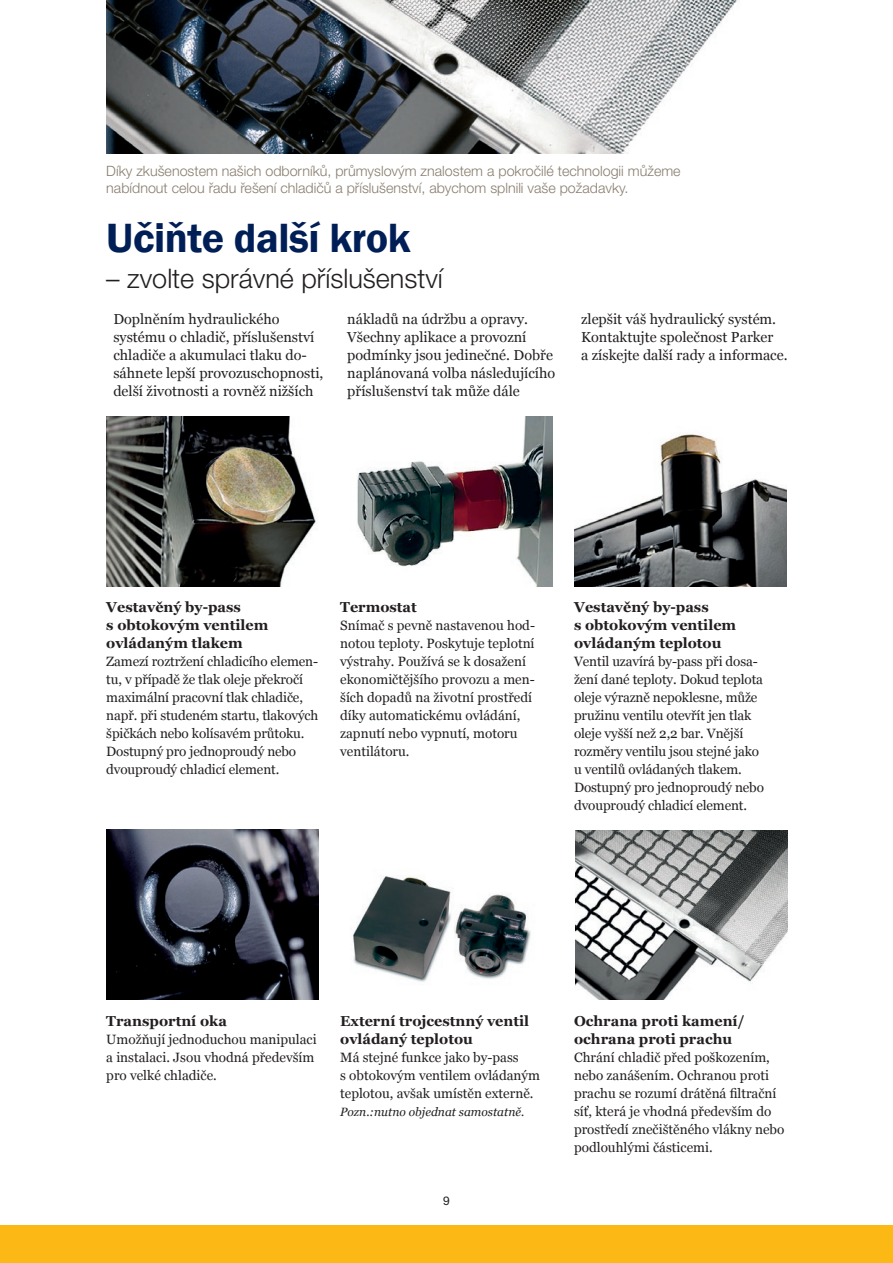
<style>
.page{position:relative;width:893px;height:1263px;background:#fff}
.page>*{position:absolute;margin:0;border:0;box-sizing:border-box;transform-origin:0 0}
.t1{font:600 42px "Franklin Gothic";letter-spacing:-.01em;color:#001f56}
.t2{font:300 27px "Helvetica Neue LT Pro";color:#231f20}
.t3{font:14.4px/18px "Georgia";color:#231f20}
.t4{font:700 14.4px/18px "Georgia";color:#231f20}
.t5{font:300 14.25px/17.1px "Helvetica Neue LT Pro";color:#887d6e}
.t6{font:13.5px/18px "Georgia";color:#231f20}
.t7{font:italic 12px "Georgia";color:#231f20}
.t8{font:12px "Helvetica Neue LT Pro";color:#231f20}
</style>
<div class="page">
<div style="left:0;top:1225px;width:893px;height:38px;background:#fcb814"></div>
<img style="left:106px;top:0;width:634px;height:154px">
<img style="left:107px;top:417px;width:209px;height:170px">
<img style="left:574px;top:434px;width:213px;height:153px">
<img style="left:357px;top:417px;width:195px;height:169px">
<img style="left:107px;top:829px;width:211px;height:170px">
<img style="left:576px;top:830px;width:211px;height:170px">
<img style="left:352px;top:876px;width:179px;height:106px">
<p class="t5" style="left:106px;top:162px;width:576px">Díky zkušenostem našich odborníků, průmyslovým znalostem a pokročilé technologii můžeme nabídnout celou řadu řešení chladičů a příslušenství, abychom splnili vaše požadavky.</p>
<h1 class="t1" style="left:106px;top:212px;width:306px">Učiňte další krok</h1>
<h2 class="t2" style="left:106px;top:262px;width:338px">– zvolte správné příslušenství</h2>
<p class="t3" style="left:113px;top:309px;width:212px">Doplněním hydraulického systému o chladič, příslušenství chladiče a akumulaci tlaku do&shy;sáhnete lepší provozuschopnosti, delší životnosti a rovněž nižších</p>
<p class="t3" style="left:347px;top:309px;width:210px">nákladů na údržbu a opravy.<br>Všechny aplikace a provozní podmínky jsou jedinečné. Dobře naplánovaná volba následujícího příslušenství tak může dále</p>
<p class="t3" style="left:581px;top:309px;width:208px">zlepšit váš hydraulický systém.<br>Kontaktujte společnost Parker<br>a získejte další rady a informace.</p>
<p class="t4" style="left:106px;top:598px;width:164px">Vestavěný by-pass<br>s obtokovým ventilem ovládaným tlakem</p>
<p class="t6" style="left:106px;top:652px;width:214px">Zamezí roztržení chladicího elemen&shy;tu, v případě že tlak oleje překročí maximální pracovní tlak chladiče, např. při studeném startu, tlakových špičkách nebo kolísavém průtoku.<br>Dostupný pro jednoproudý nebo dvouproudý chladicí element.</p>
<p class="t4" style="left:340px;top:598px;width:78px">Termostat</p>
<p class="t6" style="left:340px;top:616px;width:196px">Snímač s pevně nastavenou hod&shy;notou teploty. Poskytuje teplotní výstrahy. Používá se k dosažení ekonomičtějšího provozu a men&shy;ších dopadů na životní prostředí díky automatickému ovládání, zapnutí nebo vypnutí, motoru ventilátoru.</p>
<p class="t4" style="left:574px;top:598px;width:164px">Vestavěný by-pass<br>s obtokovým ventilem ovládaným teplotou</p>
<p class="t6" style="left:574px;top:652px;width:191px">Ventil uzavírá by-pass při dosa&shy;žení dané teploty. Dokud teplota oleje výrazně nepoklesne, může pružinu ventilu otevřít jen tlak oleje vyšší než 2,2 bar. Vnější rozměry ventilu jsou stejné jako u ventilů ovládaných tlakem.<br>Dostupný pro jednoproudý nebo dvouproudý chladicí element.</p>
<p class="t4" style="left:106px;top:1012px;width:122px">Transportní oka</p>
<p class="t6" style="left:106px;top:1030px;width:212px">Umožňují jednoduchou manipulaci a instalaci. Jsou vhodná především pro velké chladiče.</p>
<p class="t4" style="left:340px;top:1012px;width:191px">Externí trojcestnný ventil ovládaný teplotou</p>
<p class="t6" style="left:340px;top:1048px;width:201px">Má stejné funkce jako by-pass<br>s obtokovým ventilem ovládaným teplotou, avšak umístěn externě.</p>
<p class="t7" style="left:340px;top:1103px;width:186px">Pozn.:nutno objednat samostatně.</p>
<p class="t8" style="left:443px;top:1194px;width:8px">9</p>
<p class="t4" style="left:574px;top:1012px;width:172px">Ochrana proti kamení/ ochrana proti prachu</p>
<p class="t6" style="left:574px;top:1048px;width:212px">Chrání chladič před poškozením, nebo zanášením. Ochranou proti prachu se rozumí drátěná filtrační síť, která je vhodná především do prostředí znečištěného vlákny nebo podlouhlými částicemi.</p>
</div>
